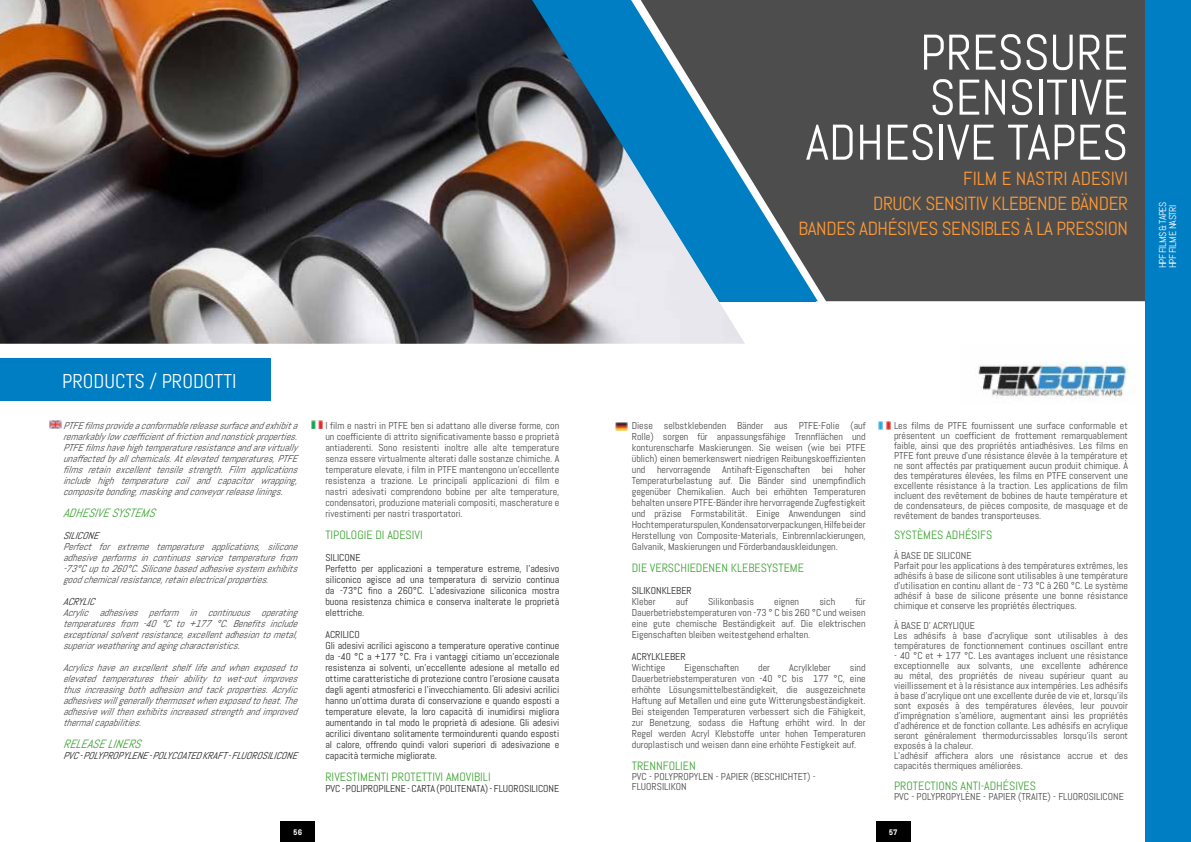
<style>
.page{position:relative;width:1191px;height:842px;background:#fff}
.page>*{position:absolute;margin:0;border:0;box-sizing:border-box;transform-origin:0 0}
.t1{font:50px/45px "Abel";color:#fff;text-align:right}
.t2{font:20px "Abel";color:#fff}
.t3{font:19px/25px "Abel";letter-spacing:-.02em;color:#f93;text-align:right}
.t4{font:12px "Abel";color:#3fa435}
.t5{font:italic 12px "Abel";color:#3fa435}
.t6{font:10px/11px "Abel";color:#4a4948;text-align:justify}
.t7{font:italic 10px/11px "Abel";color:#4a4948;text-align:justify}
.t8{font:10px/11px "Abel";color:#272726}
.t9{font:italic 10px "Abel";color:#272726}
.t10{font:10px/10px "Abel";letter-spacing:-.06em;color:#fff}
.t11{font:700 8px "Abel Pro";color:#fff}
</style>
<div class="page">
<div style="left:864px;top:0;width:281px;height:301px;background:#4d4d4d"></div>
<div style="left:818px;top:0;width:46px;height:301px;background:#4d4d4d"></div>
<div style="left:0;top:359px;width:271px;height:42px;background:#007ec3"></div>
<svg style="left:879px;top:422px;width:11px;height:7px"></svg>
<svg style="left:616px;top:423px;width:11px;height:8px"></svg>
<svg style="left:50px;top:420px;width:11px;height:8px"></svg>
<svg style="left:311px;top:421px;width:11px;height:8px"></svg>
<div style="left:280px;top:821px;width:35px;height:21px;background:#000"></div>
<div style="left:875px;top:821px;width:35px;height:21px;background:#000"></div>
<div style="left:1145px;top:0;width:46px;height:842px;background:#007ec3"></div>
<svg style="left:745px;top:0;width:73px;height:301px;background:#465e6c"></svg>
<img style="left:978px;top:361px;width:157px;height:38px">
<img style="left:0;top:0;width:745px;height:344px">
<h1 class="t1" style="left:805px;top:30px;width:324px">PRESSURE<br>SENSITIVE<br>ADHESIVE TAPES</h1>
<h3 class="t3" style="left:798px;top:166px;width:331px">FILM E NASTRI ADESIVI<br>DRUCK SENSITIV KLEBENDE BÄNDER<br>BANDES ADHÉSIVES SENSIBLES À LA PRESSION</h3>
<p class="t10" style="left:1157px;top:268px;width:68px;rotate:-90deg">HPF FILMS &amp; TAPES<br>HPF FILM E NASTRI</p>
<h2 class="t2" style="left:62px;top:369px;width:176px">PRODUCTS / PRODOTTI</h2>
<p class="t7" style="left:63px;top:420px;width:240px">PTFEfilmsprovideaconformablereleasesurfaceandexhibita remarkablylowcoefficientoffrictionandnonstickproperties.<br>PTFEfilmshavehightemperatureresistanceandarevirtually unaffectedbyallchemicals.Atelevatedtemperatures,PTFE films retain excellent tensile strength. Film applications include high temperature coil and capacitor wrapping, compositebonding,maskingandconveyorreleaselinings.</p>
<p class="t5" style="left:63px;top:506px;width:99px">ADHESIVESYSTEMS</p>
<p class="t9" style="left:63px;top:530px;width:41px">SILICONE</p>
<p class="t7" style="left:63px;top:541px;width:240px">Perfect for extreme temperature applications, silicone adhesiveperformsincontinuosservicetemperaturefrom -73°Cupto260°C.Siliconebasedadhesivesystemexhibits goodchemicalresistance,retainelectricalproperties.</p>
<p class="t9" style="left:63px;top:596px;width:37px">ACRYLIC</p>
<p class="t7" style="left:63px;top:607px;width:240px">Acrylic adhesives perform in continuous operating temperatures from -40 °C to +177 °C. Benefits include exceptionalsolventresistance,excellentadhesiontometal, superiorweatheringandagingcharacteristics.</p>
<p class="t7" style="left:63px;top:662px;width:240px">Acrylicshaveanexcellentshelflifeandwhenexposedto elevated temperatures their ability to wet-out improves thusincreasingbothadhesionandtackproperties.Acrylic adhesiveswillgenerallythermosetwhenexposedtoheat.The adhesivewillthenexhibitsincreasedstrengthandimproved thermalcapabilities.</p>
<p class="t5" style="left:63px;top:737px;width:84px">RELEASELINERS</p>
<p class="t9" style="left:63px;top:750px;width:240px">PVC-POLYPROPYLENE-POLYCOATEDKRAFT-FLUOROSILICONE</p>
<p class="t6" style="left:325px;top:420px;width:235px">I film e nastri in PTFE ben si adattano alle diverse forme, con un coefficiente di attrito significativamente basso e proprietà antiaderenti. Sono resistenti inoltre alle alte temperature senza essere virtualmente alterati dalle sostanze chimiche. A temperature elevate, i film in PTFE mantengono un’eccellente resistenza a trazione. Le principali applicazioni di film e nastri adesivati comprendono bobine per alte temperature, condensatori, produzione materiali compositi, mascherature e rivestimenti per nastri trasportatori.</p>
<p class="t4" style="left:325px;top:528px;width:99px">TIPOLOGIE DI ADESIVI</p>
<p class="t8" style="left:325px;top:552px;width:235px">SILICONE<br>Perfetto per applicazioni a temperature estreme, l’adesivo siliconico agisce ad una temperatura di servizio continua da -73°C fino a 260°C. L’adesivazione siliconica mostra buona resistenza chimica e conserva inalterate le proprietà elettriche.</p>
<p class="t8" style="left:325px;top:629px;width:235px">ACRILICO<br>Gli adesivi acrilici agiscono a temperature operative continue da -40 °C a +177 °C. Fra i vantaggi citiamo un’eccezionale resistenza ai solventi, un’eccellente adesione al metallo ed ottime caratteristiche di protezione contro l’erosione causata dagli agenti atmosferici e l’invecchiamento. Gli adesivi acrilici hanno un’ottima durata di conservazione e quando esposti a temperature elevate, la loro capacità di inumidirsi migliora aumentando in tal modo le proprietà di adesione. Gli adesivi acrilici diventano solitamente termoindurenti quando esposti al calore, offrendo quindi valori superiori di adesivazione e capacità termiche migliorate.</p>
<p class="t4" style="left:325px;top:770px;width:167px">RIVESTIMENTI PROTETTIVI AMOVIBILI</p>
<p class="t8" style="left:325px;top:783px;width:235px">PVC - POLIPROPILENE - CARTA (POLITENATA) - FLUOROSILICONE</p>
<p class="t6" style="left:632px;top:420px;width:235px">Diese selbstklebenden Bänder aus PTFE-Folie (auf Rolle) sorgen für anpassungsfähige Trennflächen und konturenscharfe Maskierungen. Sie weisen (wie bei PTFE üblich) einen bemerkenswert niedrigen Reibungskoeffizienten und hervorragende Antihaft-Eigenschaften bei hoher Temperaturbelastung auf. Die Bänder sind unempfindlich gegenüber Chemikalien. Auch bei erhöhten Temperaturen behalten unsere PTFE-Bänder ihre hervorragende Zugfestigkeit und präzise Formstabilität. Einige Anwendungen sind Hochtemperaturspulen, Kondensatorverpackungen, Hilfe bei der Herstellung von Composite-Materials, Einbrennlackierungen, Galvanik, Maskierungen und Förderbandauskleidungen.</p>
<p class="t4" style="left:632px;top:561px;width:174px">DIE VERSCHIEDENEN KLEBESYSTEME</p>
<p class="t8" style="left:632px;top:585px;width:61px">SILIKONKLEBER</p>
<p class="t6" style="left:632px;top:596px;width:25px">Kleber</p>
<p class="t6" style="left:676px;top:596px;width:13px">auf</p>
<p class="t6" style="left:708px;top:596px;width:47px">Silikonbasis</p>
<p class="t6" style="left:774px;top:596px;width:26px">eignen</p>
<p class="t6" style="left:819px;top:596px;width:17px">sich</p>
<p class="t6" style="left:632px;top:596px;width:235px;text-indent:224px">für Dauerbetriebstemperaturen von -73 ° C bis 260 °C und weisen eine gute chemische Beständigkeit auf. Die elektrischen Eigenschaften bleiben weitestgehend erhalten.</p>
<p class="t8" style="left:632px;top:651px;width:55px">ACRYLKLEBER</p>
<p class="t6" style="left:632px;top:662px;width:35px">Wichtige</p>
<p class="t6" style="left:684px;top:662px;width:56px">Eigenschaften</p>
<p class="t6" style="left:758px;top:662px;width:13px">der</p>
<p class="t6" style="left:789px;top:662px;width:43px">Acrylkleber</p>
<p class="t6" style="left:632px;top:662px;width:235px;text-indent:218px">sind Dauerbetriebstemperaturen von -40 °C bis 177 °C, eine erhöhte Lösungsmittelbeständigkeit, die ausgezeichnete Haftung auf Metallen und eine gute Witterungsbeständigkeit.<br>Bei steigenden Temperaturen verbessert sich die Fähigkeit, zur Benetzung, sodass die Haftung erhöht wird. In der Regel werden Acryl Klebstoffe unter hohen Temperaturen duroplastisch und weisen dann eine erhöhte Festigkeit auf.</p>
<p class="t4" style="left:632px;top:759px;width:65px">TRENNFOLIEN</p>
<p class="t6" style="left:632px;top:772px;width:185px;line-height:10px">PVC - POLYPROPYLEN - PAPIER (BESCHICHTET) -<br>FLUORSILIKON</p>
<p class="t6" style="left:894px;top:421px;width:235px;line-height:10px">Les films de PTFE fournissent une surface conformable et présentent un coefficient de frottement remarquablement faible, ainsi que des propriétés antiadhésives. Les films en PTFE font preuve d’une résistance élevée à la température et ne sont affectés par pratiquement aucun produit chimique. À des températures élevées, les films en PTFE conservent une excellente résistance à la traction. Les applications de film incluent des revêtement de bobines de haute température et de condensateurs, de pièces composite, de masquage et de revêtement de bandes transporteuses.</p>
<p class="t4" style="left:894px;top:528px;width:100px">SYSTÈMES ADHÉSIFS</p>
<p class="t6" style="left:894px;top:551px;width:235px;line-height:10px;text-align:left">À BASE DE SILICONE<br>Parfait pour les applications à des températures extrêmes, les adhésifs à base de silicone sont utilisables à une température d’utilisation en continu allant de - 73 °C à 260 °C. Le système adhésif à base de silicone présente une bonne résistance chimique et conserve les propriétés électriques.</p>
<p class="t6" style="left:894px;top:621px;width:235px;line-height:10px;text-align:left">À BASE D’ ACRYLIQUE<br>Les adhésifs à base d’acrylique sont utilisables à des températures de fonctionnement continues oscillant entre</p>
<p class="t6" style="left:894px;top:651px;width:235px;line-height:10px;text-align:left">- 40 °C et + 177 °C. Les avantages incluent une résistance exceptionnelle aux solvants, une excellente adhérence au métal, des propriétés de niveau supérieur quant au vieillissement et à la résistance aux intempéries. Les adhésifs à base d’acrylique ont une excellente durée de vie et, lorsqu’ils sont exposés à des températures élevées, leur pouvoir d’imprégnation s’améliore, augmentant ainsi les propriétés d’adhérence et de fonction collante. Les adhésifs en acrylique seront généralement thermodurcissables lorsqu’ils seront exposés à la chaleur.<br>L’adhésif affichera alors une résistance accrue et des capacités thermiques améliorées.</p>
<p class="t4" style="left:894px;top:779px;width:143px">PROTECTIONS ANTI-ADHÉSIVES</p>
<p class="t6" style="left:894px;top:791px;width:231px">PVC - POLYPROPYLÈNE - PAPIER (TRAITE) - FLUOROSILICONE</p>
<p class="t11" style="left:293px;top:827px;width:10px">56</p>
<p class="t11" style="left:888px;top:827px;width:10px">57</p>
</div>
